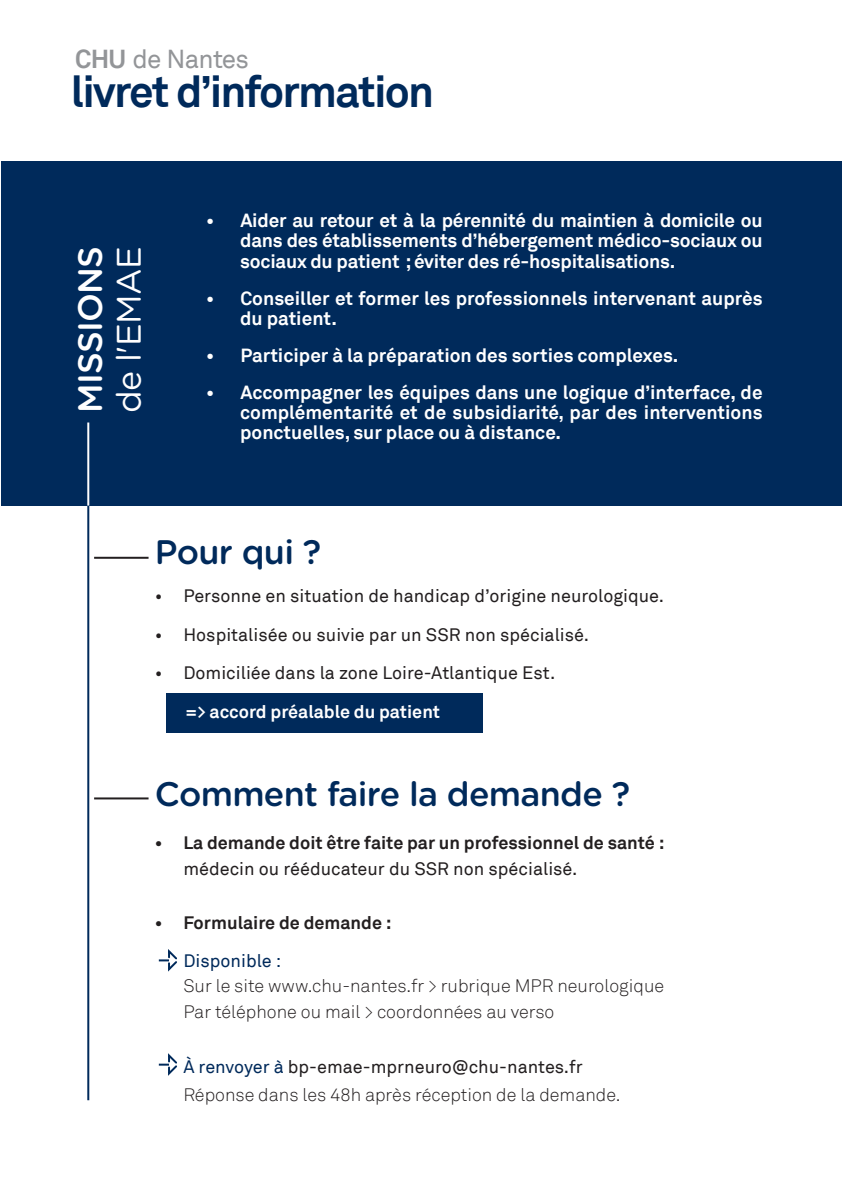
<style>
.page{position:relative;width:842px;height:1191px;background:#fff}
.page>*{position:absolute;margin:0;border:0;box-sizing:border-box;transform-origin:0 0}
.t1{font:700 44px "Akkurat";letter-spacing:-.04em;color:#002a5b}
.t2{font:500 34px "Gotham Rounded";letter-spacing:-.02em;color:#002a5b}
.t3{font:500 34px "Gotham Rounded";letter-spacing:-.02em;color:#fff}
.t4{font:34px "Gotham Rounded";letter-spacing:-.02em;color:#fff}
.t5{font:26px "Akkurat";letter-spacing:-.03em;color:#939598}
.t6{font:700 19px/20.2px "Akkurat";color:#fff;text-align:justify}
.t7{font:18px "Akkurat";color:#231f20}
.t8{font:300 18px/26px "Akkurat";color:#231f20}
.t9{font:700 18px "Akkurat";color:#231f20}
.t10{font:700 18px "Akkurat";color:#fff}
.t11{font:18px "Akkurat";color:#002a5b}
.s1{font-weight:700}
.s2{font-weight:400;color:#002a5b}
.s3{font-weight:400}
</style>
<div class="page">
<div style="left:167px;top:693px;width:316px;height:40px;background:#002a5b"></div>
<div style="left:1px;top:161px;width:841px;height:344px;background:#002a5b"></div>
<hr style="left:87px;top:505px;width:2px;height:595px;background:#002a5b">
<hr style="left:87px;top:422px;width:2px;height:83px;background:#fff">
<hr style="left:94px;top:557px;width:55px;height:2px;background:#231f20">
<hr style="left:94px;top:797px;width:55px;height:2px;background:#231f20">
<svg style="left:159px;top:949px;width:18px;height:23px"></svg>
<svg style="left:159px;top:1053px;width:18px;height:23px"></svg>
<h3 class="t5" style="left:75px;top:44px;width:175px"><span class="s1">CHU</span> de Nantes</h3>
<h1 class="t1" style="left:71px;top:64px;width:365px">livret d’information</h1>
<h2 class="t3" style="left:66px;top:413px;width:169px;rotate:-90deg">MISSIONS</h2>
<h2 class="t4" style="left:105px;top:413px;width:168px;rotate:-90deg">de l'EMAE</h2>
<p class="t6" style="left:206px;top:211px;width:10px">•</p>
<p class="t6" style="left:240px;top:211px;width:524px">Aider au retour et à la pérennité du maintien à domicile ou dans des établissements d’hébergement médico-sociaux ou sociaux du patient ; éviter des ré-hospitalisations.</p>
<p class="t6" style="left:206px;top:288px;width:10px">•</p>
<p class="t6" style="left:240px;top:288px;width:524px">Conseiller et former les professionnels intervenant auprès du patient.</p>
<p class="t6" style="left:206px;top:345px;width:10px">•</p>
<p class="t6" style="left:240px;top:345px;width:440px">Participer à la préparation des sorties complexes.</p>
<p class="t6" style="left:206px;top:382px;width:10px">•</p>
<p class="t6" style="left:240px;top:382px;width:524px">Accompagner les équipes dans une logique d’interface, de complémentarité et de subsidiarité, par des interventions ponctuelles, sur place ou à distance.</p>
<h2 class="t2" style="left:155px;top:527px;width:168px">Pour qui ?</h2>
<p class="t7" style="left:155px;top:585px;width:511px">• Personne en situation de handicap d’origine neurologique.</p>
<p class="t7" style="left:155px;top:624px;width:436px">• Hospitalisée ou suivie par un SSR non spécialisé.</p>
<p class="t7" style="left:155px;top:662px;width:402px">• Domiciliée dans la zone Loire-Atlantique Est.</p>
<p class="t10" style="left:185px;top:700px;width:257px">=&gt; accord préalable du patient</p>
<h2 class="t2" style="left:155px;top:769px;width:477px">Comment faire la demande ?</h2>
<p class="t9" style="left:155px;top:831px;width:511px">• La demande doit être faite par un professionnel de santé :</p>
<p class="t7" style="left:183px;top:858px;width:396px">médecin ou rééducateur du SSR non spécialisé.</p>
<p class="t9" style="left:155px;top:911px;width:238px">• Formulaire de demande :</p>
<p class="t11" style="left:183px;top:949px;width:100px">Disponible :</p>
<p class="t8" style="left:183px;top:973px;width:482px">Sur le site www.chu-nantes.fr &gt; rubrique MPR neurologique<br>Par téléphone ou mail &gt; coordonnées au verso</p>
<p class="t8" style="left:183px;top:1052px;width:439px;line-height:28px"><span class="s2">À renvoyer à</span> <span class="s3">bp-emae-mprneuro@chu-nantes.fr<br></span>Réponse dans les 48h après réception de la demande.</p>
</div>
